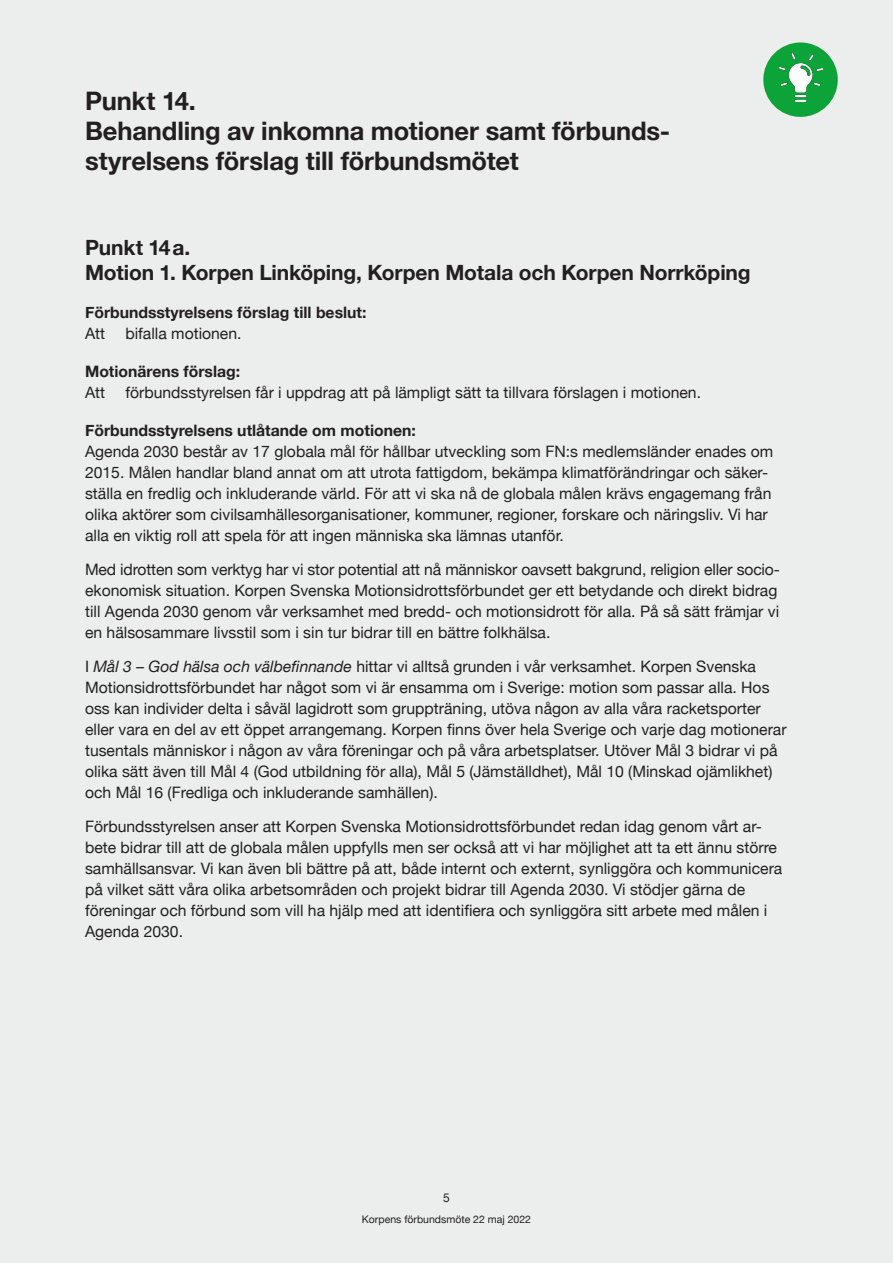
<style>
.page{position:relative;width:893px;height:1263px;background:#ebeeed}
.page>*{position:absolute;margin:0;border:0;box-sizing:border-box;transform-origin:0 0}
.t1{font:700 25.5px/30px "Helvetica Neue";letter-spacing:-.005em;color:#231f20}
.t2{font:700 21px "Helvetica Neue";letter-spacing:-.005em;color:#231f20}
.t3{font:15.75px/21px "Helvetica Neue";color:#231f20}
.t4{font:700 15.75px "Helvetica Neue";color:#231f20}
.t5{font:12px "Helvetica Neue";color:#231f20}
.t6{font:10.5px "Helvetica Neue";color:#231f20}
.s1{font-style:italic}
</style>
<div class="page">
<svg style="left:763px;top:43px;width:75px;height:74px"></svg>
<img style="left:779px;top:53px;width:44px;height:48px">
<p class="t1" style="left:85px;top:86px;width:112px">Punkt 14.</p>
<p class="t1" style="left:85px;top:116px;width:587px">Behandling av inkomna motioner samt förbunds&shy;styrelsens förslag till förbundsmötet</p>
<p class="t2" style="left:85px;top:231px;width:107px">Punkt 14a.</p>
<p class="t2" style="left:85px;top:256px;width:667px">Motion 1. Korpen Linköping, Korpen Motala och Korpen Norrköping</p>
<p class="t4" style="left:85px;top:300px;width:283px">Förbundsstyrelsens förslag till beslut:</p>
<p class="t3" style="left:85px;top:324px;width:22px">Att</p>
<p class="t3" style="left:125px;top:324px;width:118px">bifalla motionen.</p>
<p class="t4" style="left:85px;top:359px;width:157px">Motionärens förslag:</p>
<p class="t3" style="left:85px;top:383px;width:22px">Att</p>
<p class="t3" style="left:125px;top:383px;width:577px">förbundsstyrelsen får i uppdrag att på lämpligt sätt ta tillvara förslagen i motionen.</p>
<p class="t4" style="left:85px;top:418px;width:332px">Förbundsstyrelsens utlåtande om motionen:</p>
<p class="t3" style="left:85px;top:442px;width:690px">Agenda 2030 består av 17 globala mål för hållbar utveckling som FN:s medlemsländer enades om 2015. Målen handlar bland annat om att utrota fattigdom, bekämpa klimatförändringar och säker&shy;ställa en fredlig och inkluderande värld. För att vi ska nå de globala målen krävs engagemang från olika aktörer som civilsamhällesorganisationer, kommuner, regioner, forskare och näringsliv. Vi har alla en viktig roll att spela för att ingen människa ska lämnas utanför.</p>
<p class="t3" style="left:85px;top:560px;width:696px">Med idrotten som verktyg har vi stor potential att nå människor oavsett bakgrund, religion eller socio&shy;ekonomisk situation. Korpen Svenska Motionsidrottsförbundet ger ett betydande och direkt bidrag till Agenda 2030 genom vår verksamhet med bredd- och motionsidrott för alla. På så sätt främjar vi en hälsosammare livsstil som i sin tur bidrar till en bättre folkhälsa.</p>
<p class="t3" style="left:85px;top:657px;width:703px">I <span class="s1">Mål 3 – God hälsa och välbefinnande</span> hittar vi alltså grunden i vår verksamhet. Korpen Svenska Motionsidrottsförbundet har något som vi är ensamma om i Sverige: motion som passar alla. Hos oss kan individer delta i såväl lagidrott som gruppträning, utöva någon av alla våra racketsporter eller vara en del av ett öppet arrangemang. Korpen finns över hela Sverige och varje dag motionerar tusentals människor i någon av våra föreningar och på våra arbetsplatser. Utöver Mål 3 bidrar vi på olika sätt även till Mål 4 (God utbildning för alla), Mål 5 (Jämställdhet), Mål 10 (Minskad ojämlikhet) och Mål 16 (Fredliga och inkluderande samhällen).</p>
<p class="t3" style="left:85px;top:816px;width:699px">Förbundsstyrelsen anser att Korpen Svenska Motionsidrottsförbundet redan idag genom vårt ar&shy;bete bidrar till att de globala målen uppfylls men ser också att vi har möjlighet att ta ett ännu större samhällsansvar. Vi kan även bli bättre på att, både internt och externt, synliggöra och kommunicera på vilket sätt våra olika arbetsområden och projekt bidrar till Agenda 2030. Vi stödjer gärna de föreningar och förbund som vill ha hjälp med att identifiera och synliggöra sitt arbete med målen i Agenda 2030.</p>
<p class="t5" style="left:443px;top:1189px;width:8px">5</p>
<p class="t6" style="left:362px;top:1212px;width:171px">Korpens förbundsmöte 22 maj 2022</p>
</div>
